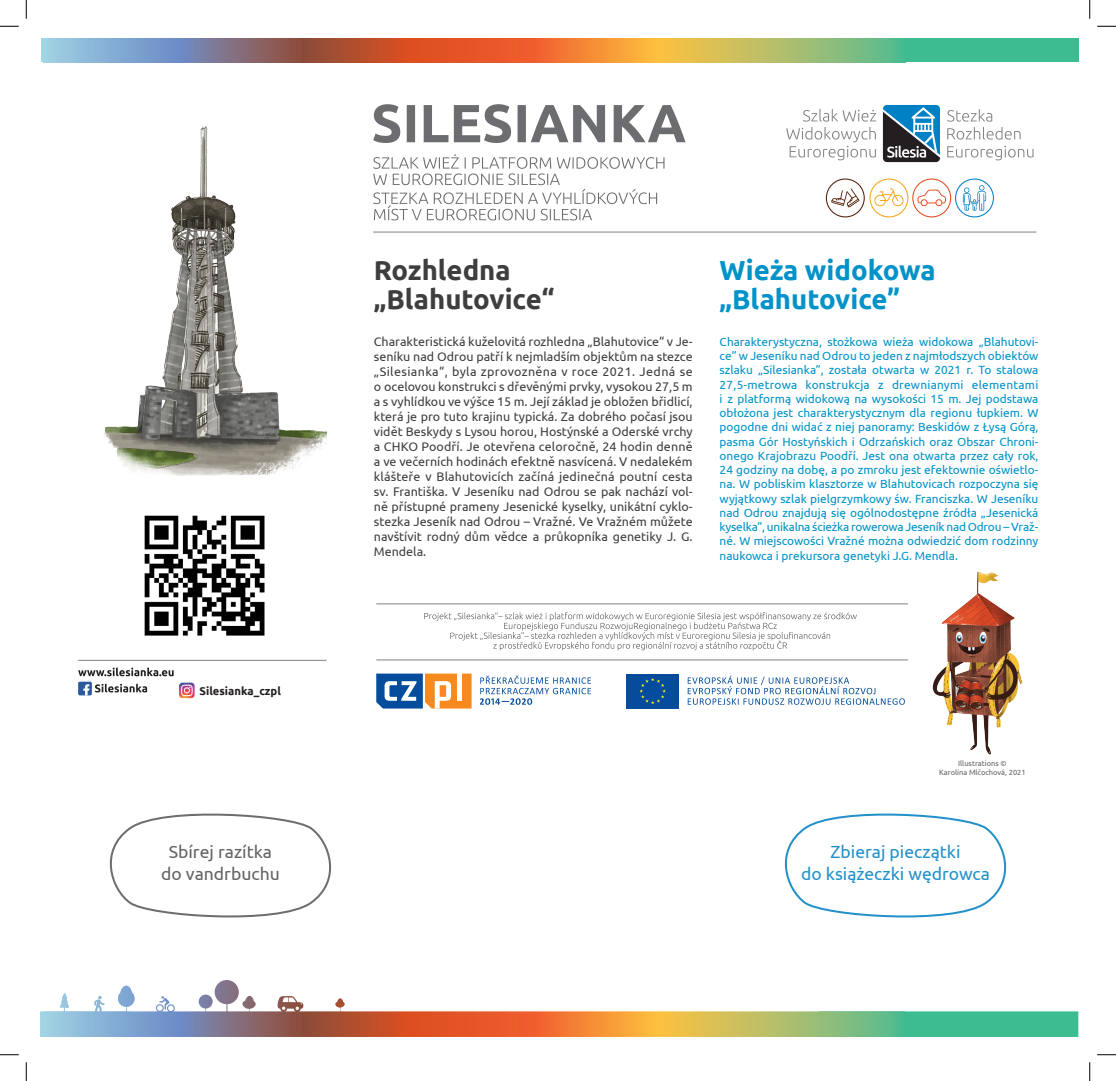
<style>
.page{position:relative;width:1116px;height:1081px;background:#fff}
.page>*{position:absolute;margin:0;border:0;box-sizing:border-box;transform-origin:0 0}
.t1{font:700 27.5px "Ubuntu";color:#0092c8}
.t2{font:700 27.5px "Ubuntu";color:#3e3e3f}
.t3{font:17.5px "Ubuntu";color:#2391c9}
.t4{font:17.5px "Ubuntu";color:#636366}
.t5{font:12.5px/15px "Ubuntu";color:#3e3e3f;text-align:justify}
.t6{font:11.88px/14.2px "Ubuntu";color:#0092c8;text-align:justify}
.t7{font:700 11.25px "Ubuntu";color:#231f20}
.t8{font:7.5px "Ubuntu";color:#636366}
</style>
<div class="page">
<svg style="left:373px;top:104px;width:312px;height:39px"></svg>
<svg style="left:373px;top:154px;width:291px;height:66px"></svg>
<svg style="left:883px;top:105px;width:57px;height:57px"></svg>
<svg style="left:786px;top:109px;width:90px;height:51px"></svg>
<svg style="left:947px;top:109px;width:73px;height:30px"></svg>
<svg style="left:947px;top:146px;width:86px;height:14px"></svg>
<div style="left:869px;top:178px;width:39px;height:39px;border:1px solid #f9a51b;border-radius:50%"></div>
<div style="left:912px;top:178px;width:39px;height:39px;border:1px solid #e34b25;border-radius:50%"></div>
<svg style="left:955px;top:179px;width:38px;height:38px"></svg>
<div style="left:955px;top:178px;width:39px;height:39px;border:1px solid #0080c5;border-radius:50%"></div>
<svg style="left:826px;top:179px;width:38px;height:38px"></svg>
<div style="left:825px;top:178px;width:39px;height:39px;border:1px solid #552009;border-radius:50%"></div>
<svg style="left:962px;top:185px;width:24px;height:25px"></svg>
<svg style="left:917px;top:189px;width:29px;height:17px"></svg>
<svg style="left:874px;top:188px;width:29px;height:18px"></svg>
<svg style="left:831px;top:188px;width:28px;height:19px"></svg>
<svg style="left:480px;top:675px;width:111px;height:29px"></svg>
<svg style="left:376px;top:673px;width:95px;height:35px"></svg>
<div style="left:457px;top:673px;width:5px;height:27px;background:#fff"></div>
<div style="left:626px;top:673px;width:53px;height:35px;background:#054d9c"></div>
<svg style="left:639px;top:678px;width:27px;height:26px"></svg>
<svg style="left:687px;top:675px;width:217px;height:29px"></svg>
<svg style="left:424px;top:612px;width:432px;height:38px"></svg>
<hr style="left:376px;top:603px;width:531px;height:1px;background:#808285">
<hr style="left:78px;top:659px;width:248px;height:1px;background:#808285">
<hr style="left:376px;top:659px;width:531px;height:1px;background:#808285">
<hr style="left:373px;top:231px;width:663px;height:1px;background:#808285">
<svg style="left:40px;top:1011px;width:3px;height:25px"></svg>
<div style="left:905px;top:1011px;width:173px;height:25px;background:#3dbc92"></div>
<img style="left:43px;top:980px;width:862px;height:56px">
<div style="left:40px;top:38px;width:90px;height:24px;background:#a1d4e5"></div>
<div style="left:818px;top:38px;width:260px;height:24px;background:#3dbc92"></div>
<img style="left:61px;top:38px;width:839px;height:24px">
<svg style="left:78px;top:667px;width:96px;height:9px"></svg>
<div style="left:78px;top:681px;width:14px;height:14px;background:#2d5a9d;border-radius:2px"></div>
<svg style="left:83px;top:683px;width:64px;height:12px"></svg>
<img style="left:144px;top:515px;width:121px;height:121px">
<img style="left:932px;top:572px;width:91px;height:183px">
<img style="left:104px;top:126px;width:222px;height:350px">
<svg style="left:179px;top:682px;width:16px;height:16px"></svg>
<svg style="left:109px;top:813px;width:223px;height:105px"></svg>
<svg style="left:784px;top:813px;width:223px;height:105px"></svg>
<svg style="left:0;top:25px;width:19px;height:2px"></svg>
<svg style="left:1097px;top:25px;width:18px;height:2px"></svg>
<svg style="left:0;top:1054px;width:19px;height:1px"></svg>
<svg style="left:1097px;top:1054px;width:18px;height:1px"></svg>
<svg style="left:25px;top:0;width:2px;height:19px"></svg>
<svg style="left:25px;top:1062px;width:2px;height:18px"></svg>
<svg style="left:1089px;top:0;width:1px;height:19px"></svg>
<svg style="left:1089px;top:1062px;width:1px;height:18px"></svg>
<p class="t7" style="left:199px;top:683px;width:83px">Silesianka_czpl</p>
<p class="t4" style="left:169px;top:841px;width:105px">Sbírej razítka</p>
<p class="t4" style="left:161px;top:862px;width:120px">do vandrbuchu</p>
<p class="t2" style="left:374px;top:253px;width:138px">Rozhledna</p>
<p class="t2" style="left:374px;top:282px;width:182px">„Blahutovice“</p>
<p class="t1" style="left:719px;top:253px;width:217px">Wieża widokowa</p>
<p class="t1" style="left:719px;top:282px;width:182px">„Blahutovice”</p>
<p class="t5" style="left:374px;top:334px;width:320px">Charakteristická kuželovitá rozhledna „Blahutovice“ v Je&shy;seníku nad Odrou patří k nejmladším objektům na stezce „Silesianka“, byla zprovozněna v roce 2021. Jedná se o ocelovou konstrukci s dřevěnými prvky, vysokou 27,5 m a s vyhlídkou ve výšce 15 m. Její základ je obložen břidlicí, která je pro tuto krajinu typická. Za dobrého počasí jsou vidět Beskydy s Lysou horou, Hostýnské a Oderské vrchy a CHKO Poodří. Je otevřena celoročně, 24 hodin denně a ve večerních hodinách efektně nasvícená. V nedalekém klášteře v Blahutovicích začíná jedinečná poutní cesta sv. Františka. V Jeseníku nad Odrou se pak nachází vol&shy;ně přístupné prameny Jesenické kyselky, unikátní cyklo&shy;stezka Jeseník nad Odrou – Vražné. Ve Vražném můžete navštívit rodný dům vědce a průkopníka genetiky J. G.<br>Mendela.</p>
<p class="t6" style="left:719px;top:334px;width:320px">Charakterystyczna, stożkowa wieża widokowa „Blahutovi&shy;ce” w Jeseníku nad Odrou to jeden z najmłodszych obiektów szlaku „Silesianka”, została otwarta w 2021 r. To stalowa 27,5-metrowa konstrukcja z drewnianymi elementami i z platformą widokową na wysokości 15 m. Jej podstawa obłożona jest charakterystycznym dla regionu łupkiem. W pogodne dni widać z niej panoramy: Beskidów z Łysą Górą, pasma Gór Hostyńskich i Odrzańskich oraz Obszar Chroni&shy;onego Krajobrazu Poodří. Jest ona otwarta przez cały rok, 24 godziny na dobę, a po zmroku jest efektownie oświetlo&shy;na. W pobliskim klasztorze w Blahutovicach rozpoczyna się wyjątkowy szlak pielgrzymkowy św. Franciszka. W Jeseníku nad Odrou znajdują się ogólnodostępne źródła „Jesenická kyselka”, unikalna ścieżka rowerowa Jeseník nad Odrou – Vraž&shy;né. W miejscowości Vražné można odwiedzić dom rodzinny naukowca i prekursora genetyki J.G. Mendla.</p>
<p class="t8" style="left:958px;top:758px;width:50px">Illustrations ©</p>
<p class="t8" style="left:939px;top:767px;width:88px">Karolína Mlčochová, 2021</p>
<p class="t3" style="left:830px;top:841px;width:131px">Zbieraj pieczątki</p>
<p class="t3" style="left:801px;top:862px;width:190px">do książeczki wędrowca</p>
</div>
